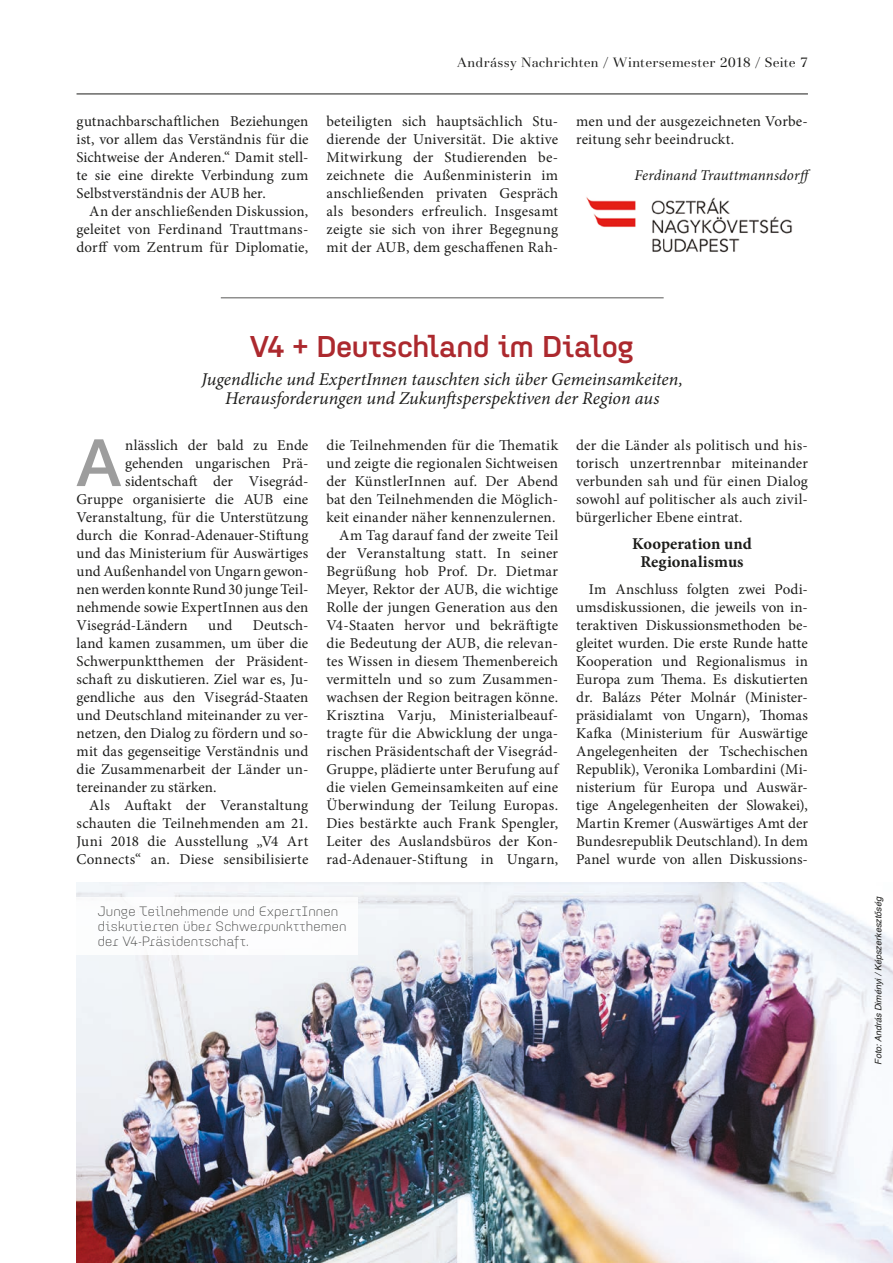
<style>
.page{position:relative;width:893px;height:1263px;background:#fff}
.page>*{position:absolute;margin:0;border:0;box-sizing:border-box;transform-origin:0 0}
.t1{font:500 65.4px "Helvetica Neue LT Pro";color:#9d9d9d}
.t2{font:600 30px "Idealista";letter-spacing:-.01em;color:#ac292e}
.t3{font:italic 18px/19.5px "Minion Pro";letter-spacing:-.005em;color:#1d1d1b;text-align:center}
.t4{font:700 16.5px/18px "Minion Pro";letter-spacing:.005em;color:#1d1d1b;text-align:center}
.t5{font:15px/18px "Minion Pro";letter-spacing:.01em;color:#1d1d1b;text-align:justify}
.t6{font:italic 15px "Minion Pro";letter-spacing:.005em;color:#1d1d1b}
.t7{font:300 13.5px/15px "Idealista";letter-spacing:.01em;color:#1d1d1b}
.t8{font:13.5px "AT Basilia";letter-spacing:.015em;color:#1d1d1b}
.t9{font:italic 9px "H Helvetica";color:#1d1d1b}
</style>
<div class="page">
<hr style="left:221px;top:297px;width:443px;height:1px;background:#575756">
<img style="left:586px;top:197px;width:206px;height:56px">
<img style="left:77px;top:882px;width:816px;height:381px">
<div style="left:77px;top:897px;width:281px;height:57px;background:#fff"></div>
<hr style="left:77px;top:94px;width:731px;height:1px;background:#1d1d1b">
<p class="t5" style="left:77px;top:112px;width:233px">gutnachbarschaftlichen Beziehungen ist, vor allem das Verständnis für die Sichtweise der Anderen.“ Damit stell&shy;te sie eine direkte Verbindung zum Selbstverständnis der AUB her.</p>
<p class="t5" style="left:77px;top:202px;width:233px;text-indent:13px">An der anschließenden Diskussion, geleitet von Ferdinand Trauttmans&shy;dorff vom Zentrum für Diplomatie,</p>
<p class="t8" style="left:457px;top:54px;width:352px">Andrássy Nachrichten / Wintersemester 2018 / Seite 7</p>
<p class="t5" style="left:326px;top:112px;width:233px">beteiligten sich hauptsächlich Stu&shy;dierende der Universität. Die aktive Mitwirkung der Studierenden be&shy;zeichnete die Außenministerin im anschließenden privaten Gespräch als besonders erfreulich. Insgesamt zeigte sie sich von ihrer Begegnung mit der AUB, dem geschaffenen Rah-</p>
<p class="t5" style="left:576px;top:112px;width:233px">men und der ausgezeichneten Vorbe&shy;reitung sehr beeindruckt.</p>
<p class="t6" style="left:634px;top:165px;width:180px">Ferdinand Trauttmannsdorff</p>
<h2 class="t2" style="left:250px;top:324px;width:386px">V4 + Deutschland im Dialog</h2>
<p class="t3" style="left:202px;top:369px;width:483px">Jugendliche und ExpertInnen tauschten sich über Gemeinsamkeiten,<br>Herausforderungen und Zukunftsperspektiven der Region aus</p>
<h1 class="t1" style="left:77px;top:424px;width:45px">A</h1>
<p class="t5" style="left:125px;top:436px;width:185px">nlässlich der bald zu Ende</p>
<p class="t5" style="left:125px;top:454px;width:185px">gehenden ungarischen Prä-</p>
<p class="t5" style="left:125px;top:472px;width:183px">sidentschaft der Visegrád-</p>
<p class="t5" style="left:77px;top:490px;width:233px">Gruppe organisierte die AUB eine</p>
<p class="t5" style="left:77px;top:508px;width:233px">Veranstaltung, für die Unterstützung</p>
<p class="t5" style="left:77px;top:526px;width:233px">durch die Konrad-Adenauer-Stiftung</p>
<p class="t5" style="left:77px;top:544px;width:233px">und das Ministerium für Auswärtiges</p>
<p class="t5" style="left:77px;top:562px;width:233px">und Außenhandel von Ungarn gewon-</p>
<p class="t5" style="left:77px;top:580px;width:233px">nen werden konnte Rund 30 junge Teil-</p>
<p class="t5" style="left:77px;top:598px;width:233px">nehmende sowie ExpertInnen aus den</p>
<p class="t5" style="left:77px;top:616px;width:113px">Visegrád-Ländern</p>
<p class="t5" style="left:208px;top:616px;width:26px">und</p>
<p class="t5" style="left:77px;top:616px;width:233px;text-indent:176px">Deutsch&shy;land kamen zusammen, um über die Schwerpunktthemen der Präsident&shy;schaft zu diskutieren. Ziel war es, Ju&shy;gendliche aus den Visegrád-Staaten und Deutschland miteinander zu ver&shy;netzen, den Dialog zu fördern und so&shy;mit das gegenseitige Verständnis und die Zusammenarbeit der Länder un&shy;tereinander zu stärken.</p>
<p class="t5" style="left:77px;top:796px;width:233px;text-indent:13px">Als Auftakt der Veranstaltung schauten die Teilnehmenden am 21.<br>Juni 2018 die Ausstellung „V4 Art Connects“ an. Diese sensibilisierte</p>
<p class="t5" style="left:326px;top:436px;width:233px;text-align:right">die Teilnehmenden für die Thematik und zeigte die regionalen Sichtweisen der KünstlerInnen auf. Der Abend bat den Teilnehmenden die Möglich&shy;keit einander näher kennenzulernen.<br>Am Tag darauf fand der zweite Teil der Veranstaltung statt. In seiner Begrüßung hob Prof. Dr. Dietmar Meyer, Rektor der AUB, die wichtige Rolle der jungen Generation aus den V4-Staaten hervor und bekräftigte die Bedeutung der AUB, die relevan&shy;tes Wissen in diesem Themenbereich vermitteln und so zum Zusammen&shy;wachsen der Region beitragen könne.<br>Krisztina Varju, Ministerialbeauf&shy;tragte für die Abwicklung der unga&shy;rischen Präsidentschaft der Visegrád-Gruppe, plädierte unter Berufung auf die vielen Gemeinsamkeiten auf eine Überwindung der Teilung Europas.<br>Dies bestärkte auch Frank Spengler, Leiter des Auslandsbüros der Kon&shy;rad-Adenauer-Stiftung in Ungarn,</p>
<p class="t5" style="left:576px;top:436px;width:233px">der die Länder als politisch und his&shy;torisch unzertrennbar miteinander verbunden sah und für einen Dialog sowohl auf politischer als auch zivil&shy;bürgerlicher Ebene eintrat.</p>
<p class="t4" style="left:632px;top:534px;width:121px">Kooperation und<br>Regionalismus</p>
<p class="t5" style="left:576px;top:580px;width:233px;text-indent:13px">Im Anschluss folgten zwei Podi&shy;umsdiskussionen, die jeweils von in&shy;teraktiven Diskussionsmethoden be&shy;gleitet wurden. Die erste Runde hatte Kooperation und Regionalismus in Europa zum Thema. Es diskutierten dr. Balázs Péter Molnár (Minister&shy;präsidialamt von Ungarn), Thomas Kafka (Ministerium für Auswärtige Angelegenheiten der Tschechischen Republik), Veronika Lombardini (Mi&shy;nisterium für Europa und Auswär&shy;tige Angelegenheiten der Slowakei), Martin Kremer (Auswärtiges Amt der Bundesrepublik Deutschland). In dem Panel wurde von allen Diskussions-</p>
<p class="t7" style="left:98px;top:902px;width:250px">Junge Teilnehmende und ExpertInnen diskutierten über Schwerpunktthemen der V4-Präsidentschaft.</p>
<p class="t9" style="left:873px;top:1065px;width:169px;rotate:-90deg">Foto: András Diményi / Képszerkesztőség</p>
</div>
